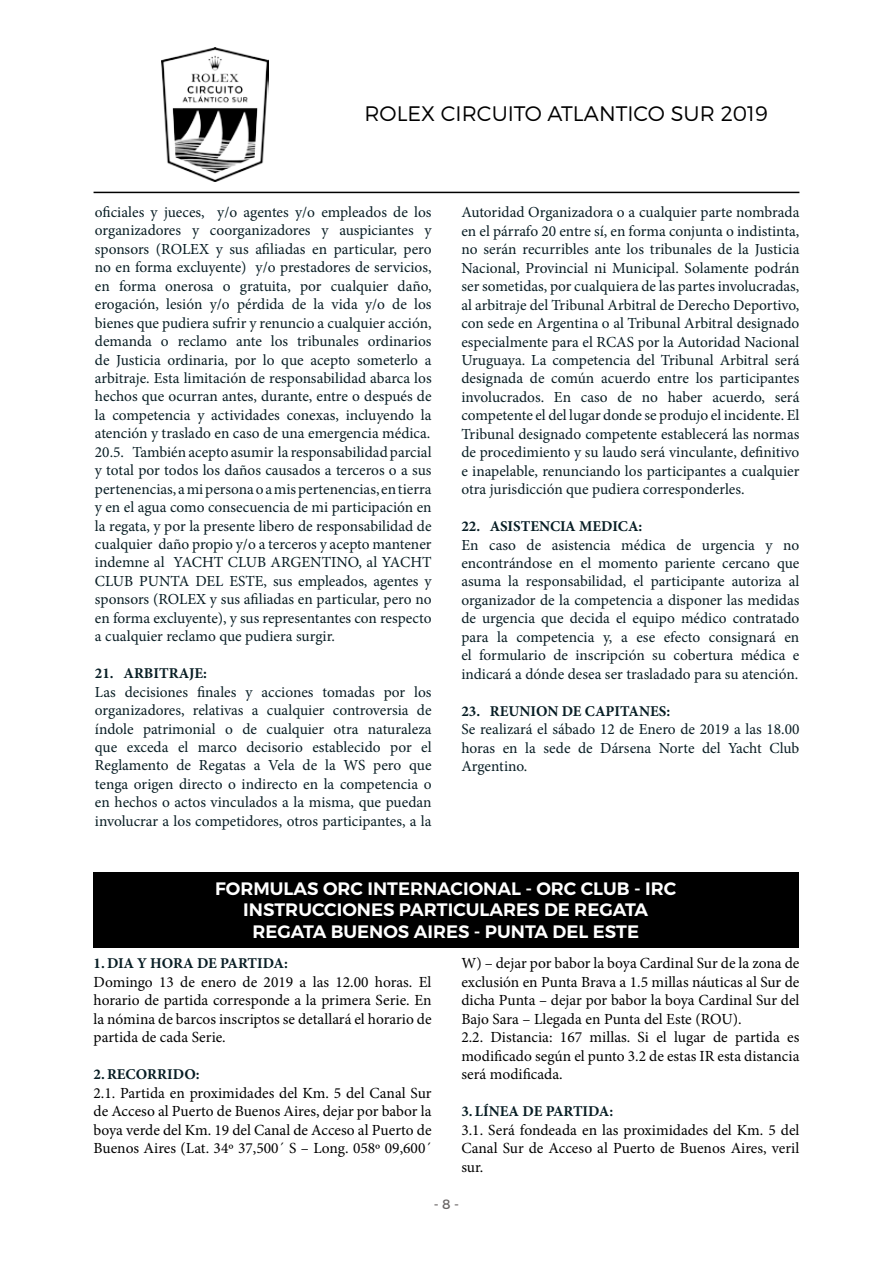
<style>
.page{position:relative;width:893px;height:1263px;background:#fff}
.page>*{position:absolute;margin:0;border:0;box-sizing:border-box;transform-origin:0 0}
.t1{font:300 21px "Montserrat";color:#000}
.t2{font:600 18px/21.6px "Montserrat";color:#fff;text-align:center}
.t3{font:15.45px/18.6px "Minion Pro";color:#000;text-align:justify}
.t4{font:15.3px/18.5px "Minion Pro";color:#081d24;text-align:justify}
.t5{font:700 15px "Minion Pro";color:#071d24}
.t6{font:13.5px "Montserrat";color:#686464}
</style>
<div class="page">
<hr style="left:94px;top:192px;width:705px;height:1px;background:#000">
<img style="left:162px;top:48px;width:107px;height:134px">
<div style="left:94px;top:872px;width:705px;height:76px;background:#000"></div>
<h1 class="t1" style="left:364px;top:101px;width:405px">ROLEX CIRCUITO ATLANTICO SUR 2019</h1>
<p class="t4" style="left:95px;top:203px;width:338px">oficiales y jueces, y/o agentes y/o empleados de los organizadores y coorganizadores y auspiciantes y sponsors (ROLEX y sus afiliadas en particular, pero no en forma excluyente) y/o prestadores de servicios, en forma onerosa o gratuita, por cualquier daño, erogación, lesión y/o pérdida de la vida y/o de los bienes que pudiera sufrir y renuncio a cualquier acción, demanda o reclamo ante los tribunales ordinarios de Justicia ordinaria, por lo que acepto someterlo a arbitraje. Esta limitación de responsabilidad abarca los hechos que ocurran antes, durante, entre o después de la competencia y actividades conexas, incluyendo la atención y traslado en caso de una emergencia médica.<br>20.5. También acepto asumir la responsabilidad parcial y total por todos los daños causados a terceros o a sus pertenencias, a mi persona o a mis pertenencias, en tierra y en el agua como consecuencia de mi participación en la regata, y por la presente libero de responsabilidad de cualquier daño propio y/o a terceros y acepto mantener indemne al YACHT CLUB ARGENTINO, al YACHT CLUB PUNTA DEL ESTE, sus empleados, agentes y sponsors (ROLEX y sus afiliadas en particular, pero no en forma excluyente), y sus representantes con respecto a cualquier reclamo que pudiera surgir.</p>
<p class="t5" style="left:95px;top:663px;width:114px">21. ARBITRAJE:</p>
<p class="t4" style="left:95px;top:683px;width:338px">Las decisiones finales y acciones tomadas por los organizadores, relativas a cualquier controversia de índole patrimonial o de cualquier otra naturaleza que exceda el marco decisorio establecido por el Reglamento de Regatas a Vela de la WS pero que tenga origen directo o indirecto en la competencia o en hechos o actos vinculados a la misma, que puedan involucrar a los competidores, otros participantes, a la</p>
<p class="t4" style="left:461px;top:203px;width:340px">Autoridad Organizadora o a cualquier parte nombrada en el párrafo 20 entre sí, en forma conjunta o indistinta, no serán recurribles ante los tribunales de la Justicia Nacional, Provincial ni Municipal. Solamente podrán ser sometidas, por cualquiera de las partes involucradas, al arbitraje del Tribunal Arbitral de Derecho Deportivo, con sede en Argentina o al Tribunal Arbitral designado especialmente para el RCAS por la Autoridad Nacional Uruguaya. La competencia del Tribunal Arbitral será designada de común acuerdo entre los participantes involucrados. En caso de no haber acuerdo, será competente el del lugar donde se produjo el incidente. El Tribunal designado competente establecerá las normas de procedimiento y su laudo será vinculante, definitivo e inapelable, renunciando los participantes a cualquier otra jurisdicción que pudiera corresponderles.</p>
<p class="t5" style="left:461px;top:516px;width:183px">22. ASISTENCIA MEDICA:</p>
<p class="t4" style="left:461px;top:535px;width:340px">En caso de asistencia médica de urgencia y no encontrándose en el momento pariente cercano que asuma la responsabilidad, el participante autoriza al organizador de la competencia a disponer las medidas de urgencia que decida el equipo médico contratado para la competencia y, a ese efecto consignará en el formulario de inscripción su cobertura médica e indicará a dónde desea ser trasladado para su atención.</p>
<p class="t5" style="left:461px;top:700px;width:210px">23. REUNION DE CAPITANES:</p>
<p class="t4" style="left:461px;top:720px;width:340px">Se realizará el sábado 12 de Enero de 2019 a las 18.00 horas en la sede de Dársena Norte del Yacht Club Argentino.</p>
<p class="t2" style="left:215px;top:878px;width:462px">FORMULAS ORC INTERNACIONAL - ORC CLUB - IRC<br>INSTRUCCIONES PARTICULARES DE REGATA<br>REGATA BUENOS AIRES - PUNTA DEL ESTE</p>
<p class="t3" style="left:461px;top:954px;width:340px;text-align:left">W) – dejar por babor la boya Cardinal Sur de la zona de exclusión en Punta Brava a 1.5 millas náuticas al Sur de dicha Punta – dejar por babor la boya Cardinal Sur del Bajo Sara – Llegada en Punta del Este (ROU).<br>2.2. Distancia: 167 millas. Si el lugar de partida es modificado según el punto 3.2 de estas IR esta distancia será modificada.</p>
<p class="t5" style="left:461px;top:1101px;width:153px">3. LÍNEA DE PARTIDA:</p>
<p class="t3" style="left:461px;top:1121px;width:340px">3.1. Será fondeada en las proximidades del Km. 5 del Canal Sur de Acceso al Puerto de Buenos Aires, veril sur.</p>
<p class="t5" style="left:94px;top:953px;width:196px">1. DIA Y HORA DE PARTIDA:</p>
<p class="t3" style="left:94px;top:972px;width:340px">Domingo 13 de enero de 2019 a las 12.00 horas. El horario de partida corresponde a la primera Serie. En la nómina de barcos inscriptos se detallará el horario de partida de cada Serie.</p>
<p class="t5" style="left:94px;top:1064px;width:108px">2.RECORRIDO:</p>
<p class="t3" style="left:94px;top:1084px;width:340px">2.1. Partida en proximidades del Km. 5 del Canal Sur de Acceso al Puerto de Buenos Aires, dejar por babor la boya verde del Km. 19 del Canal de Acceso al Puerto de Buenos Aires (Lat. 34º 37,500´ S – Long. 058º 09,600´</p>
<p class="t6" style="left:434px;top:1196px;width:27px">- 8 -</p>
</div>
